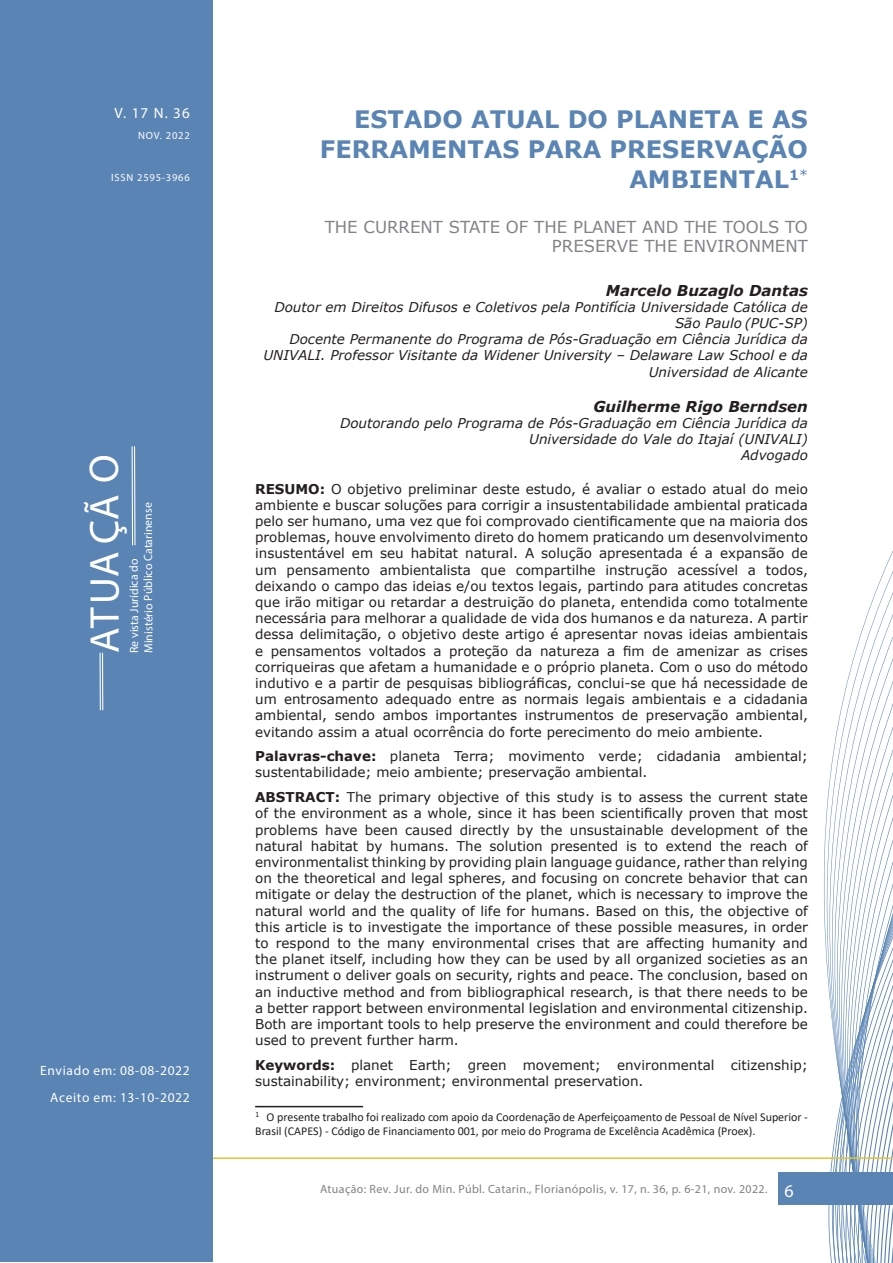
<style>
.page{position:relative;width:893px;height:1263px;background:#fff}
.page>*{position:absolute;margin:0;border:0;box-sizing:border-box;transform-origin:0 0}
.t1{font:41.7px "Myriad Pro";letter-spacing:-.005em;color:#fff}
.t2{font:700 24px/30px "Verdana";color:#5984b4;text-align:right}
.t3{font:18px "Myriad Pro";color:#fff}
.t4{font:16.5px/19.5px "Verdana";color:#808285;text-align:right}
.t5{font:italic 700 15px "Verdana";color:#231f20}
.t6{font:15px "Myriad Pro";color:#fff}
.t7{font:13.5px/16.2px "Verdana";color:#231f20;text-align:justify}
.t8{font:italic 13.5px/16.2px "Verdana";color:#231f20;text-align:right}
.t9{font:13.5px/27px "Myriad Pro";letter-spacing:.05em;color:#fff;text-align:right}
.t10{font:12px/14.4px "Calibri";color:#231f20}
.t11{font:12px "Myriad Pro";letter-spacing:.03em;color:#808285}
.t12{font:11.85px "Myriad Pro";letter-spacing:-.005em;color:#fff}
.t13{font:10.5px "Myriad Pro";letter-spacing:.075em;color:#fff}
.s1{font-weight:700}
</style>
<div class="page">
<svg style="left:826px;top:778px;width:4px;height:472px"></svg>
<svg style="left:830px;top:755px;width:3px;height:508px"></svg>
<svg style="left:833px;top:730px;width:4px;height:533px"></svg>
<svg style="left:837px;top:550px;width:56px;height:713px"></svg>
<div style="left:778px;top:1172px;width:114px;height:33px;background:#5984b4"></div>
<hr style="left:0;top:1157px;width:892px;height:2px;background:#e0c631">
<div style="left:0;top:1px;width:213px;height:1261px;background:#5984b4"></div>
<hr style="left:100px;top:653px;width:1px;height:57px;background:#fff">
<hr style="left:102px;top:653px;width:1px;height:57px;background:#fff">
<hr style="left:132px;top:446px;width:1px;height:99px;background:#fff">
<hr style="left:134px;top:446px;width:2px;height:99px;background:#fff">
<hr style="left:255px;top:1106px;width:108px;height:1px;background:#231f20">
<p class="t6" style="left:115px;top:103px;width:77px">V. 17 N. 36</p>
<p class="t13" style="left:138px;top:129px;width:53px">NOV. 2022</p>
<p class="t13" style="left:111px;top:171px;width:80px">ISSN 2595-3966</p>
<h1 class="t1" style="left:79px;top:653px;width:200px;rotate:-90deg">ATUA ÇÃ O</h1>
<p class="t12" style="left:141px;top:653px;width:152px;rotate:-90deg">Ministério Público Catarinense</p>
<p class="t12" style="left:127px;top:653px;width:96px;rotate:-90deg">Re vista Jurídica do</p>
<p class="t9" style="left:40px;top:1057px;width:151px">Enviado em: 08-08-2022<br>Aceito em: 13-10-2022</p>
<h2 class="t2" style="left:320px;top:103px;width:490px">ESTADO ATUAL DO PLANETA E AS<br>FERRAMENTAS PARA PRESERVAÇÃO<br>AMBIENTAL<sup>1</sup><sup>*</sup></h2>
<p class="t4" style="left:325px;top:217px;width:485px">THE CURRENT STATE OF THE PLANET AND THE TOOLS TO<br>PRESERVE THE ENVIRONMENT</p>
<p class="t5" style="left:606px;top:280px;width:204px">Marcelo Buzaglo Dantas</p>
<p class="t8" style="left:263px;top:299px;width:546px">Doutor em Direitos Difusos e Coletivos pela Pontifícia Universidade Católica de São Paulo (PUC-SP)<br>Docente Permanente do Programa de Pós-Graduação em Ciência Jurídica da UNIVALI. Professor Visitante da Widener University – Delaware Law School e da Universidad de Alicante</p>
<p class="t5" style="left:593px;top:396px;width:216px">Guilherme Rigo Berndsen</p>
<p class="t8" style="left:340px;top:415px;width:469px">Doutorando pelo Programa de Pós-Graduação em Ciência Jurídica da<br>Universidade do Vale do Itajaí (UNIVALI)<br>Advogado</p>
<p class="t7" style="left:255px;top:480px;width:554px"><span class="s1">RESUMO:</span> O objetivo preliminar deste estudo, é avaliar o estado atual do meio ambiente e buscar soluções para corrigir a insustentabilidade ambiental praticada pelo ser humano, uma vez que foi comprovado cientificamente que na maioria dos problemas, houve envolvimento direto do homem praticando um desenvolvimento insustentável em seu habitat natural. A solução apresentada é a expansão de um pensamento ambientalista que compartilhe instrução acessível a todos, deixando o campo das ideias e/ou textos legais, partindo para atitudes concretas que irão mitigar ou retardar a destruição do planeta, entendida como totalmente necessária para melhorar a qualidade de vida dos humanos e da natureza. A partir dessa delimitação, o objetivo deste artigo é apresentar novas ideias ambientais e pensamentos voltados a proteção da natureza a fim de amenizar as crises corriqueiras que afetam a humanidade e o próprio planeta. Com o uso do método indutivo e a partir de pesquisas bibliográficas, conclui-se que há necessidade de um entrosamento adequado entre as normais legais ambientais e a cidadania ambiental, sendo ambos importantes instrumentos de preservação ambiental, evitando assim a atual ocorrência do forte perecimento do meio ambiente.</p>
<p class="t7" style="left:255px;top:748px;width:554px"><span class="s1">Palavras-chave:</span> planeta Terra; movimento verde; cidadania ambiental; sustentabilidade; meio ambiente; preservação ambiental.</p>
<p class="t7" style="left:255px;top:789px;width:554px"><span class="s1">ABSTRACT:</span> The primary objective of this study is to assess the current state of the environment as a whole, since it has been scientifically proven that most problems have been caused directly by the unsustainable development of the natural habitat by humans. The solution presented is to extend the reach of environmentalist thinking by providing plain language guidance, rather than relying on the theoretical and legal spheres, and focusing on concrete behavior that can mitigate or delay the destruction of the planet, which is necessary to improve the natural world and the quality of life for humans. Based on this, the objective of this article is to investigate the importance of these possible measures, in order to respond to the many environmental crises that are affecting humanity and the planet itself, including how they can be used by all organized societies as an instrument o deliver goals on security, rights and peace. The conclusion, based on an inductive method and from bibliographical research, is that there needs to be a better rapport between environmental legislation and environmental citizenship.<br>Both are important tools to help preserve the environment and could therefore be used to prevent further harm.</p>
<p class="t7" style="left:255px;top:1057px;width:554px"><span class="s1">Keywords:</span> planet Earth; green movement; environmental citizenship; sustainability; environment; environmental preservation.</p>
<p class="t10" style="left:255px;top:1109px;width:554px"><sup>1</sup> O presente trabalho foi realizado com apoio da Coordenação de Aperfeiçoamento de Pessoal de Nível Superior -<br>Brasil (CAPES) - Código de Financiamento 001, por meio do Programa de Excelência Acadêmica (Proex).</p>
<p class="t11" style="left:320px;top:1181px;width:449px">Atuação: Rev. Jur. do Min. Públ. Catarin., Florianópolis, v. 17, n. 36, p. 6-21, nov. 2022.</p>
<h3 class="t3" style="left:784px;top:1180px;width:11px">6</h3>
</div>
